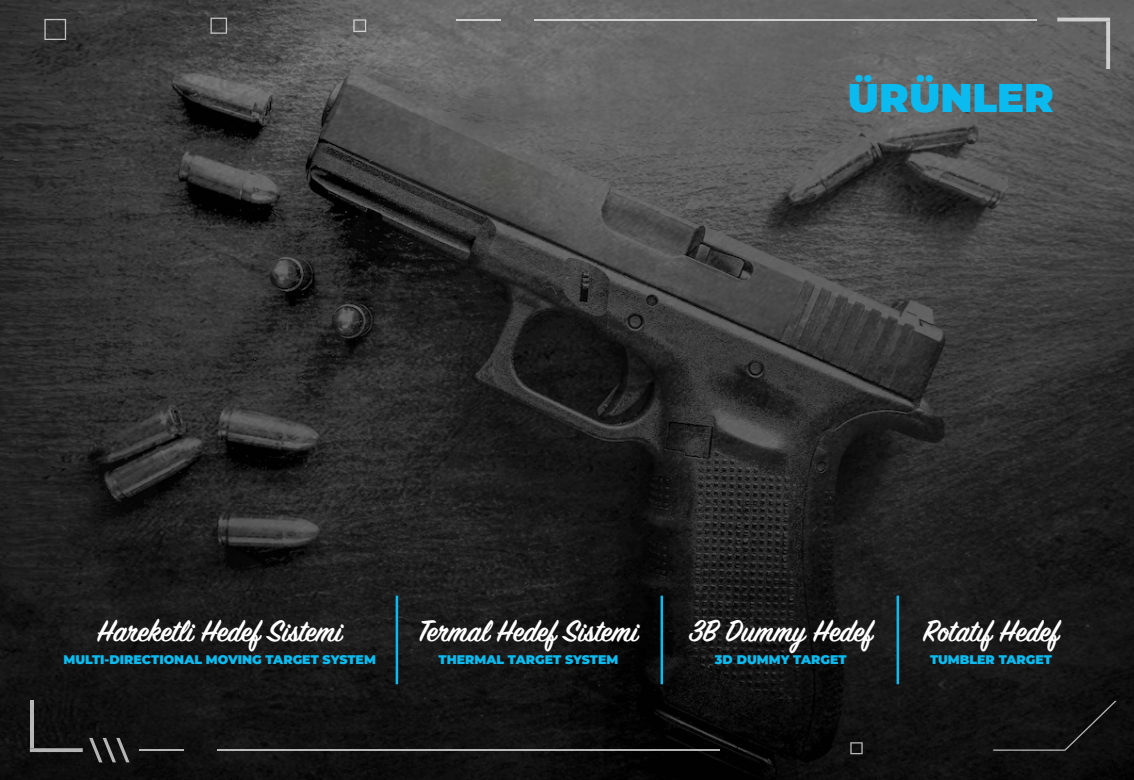
<style>
.page{position:relative;width:1134px;height:780px;background:#fff}
.page>*{position:absolute;margin:0;border:0;box-sizing:border-box;transform-origin:0 0}
.t1{font:900 40px "Montserrat";color:#0bbbef}
.t2{font:600 33.75px "Sign Painter House Script";color:#fff}
.t3{font:900 12.5px "Montserrat";color:#0bbbef}
</style>
<div class="page">
<img style="left:0;top:0;width:1134px;height:780px">
<hr style="left:396px;top:595px;width:2px;height:89px;background:#0bbbef">
<hr style="left:660px;top:595px;width:3px;height:89px;background:#0bbbef">
<hr style="left:896px;top:595px;width:3px;height:89px;background:#0bbbef">
<svg style="left:1057px;top:18px;width:53px;height:51px;background:#6e6e6e"></svg>
<hr style="left:30px;top:700px;width:4px;height:48px;background:#b6b6b6">
<svg style="left:30px;top:748px;width:53px;height:4px"></svg>
<hr style="left:534px;top:19px;width:503px;height:1px;background:#fff">
<hr style="left:456px;top:19px;width:45px;height:1px;background:#fff">
<hr style="left:218px;top:749px;width:502px;height:1px;background:#fff">
<hr style="left:139px;top:749px;width:45px;height:1px;background:#fff">
<svg style="left:44px;top:19px;width:22px;height:21px"></svg>
<svg style="left:210px;top:18px;width:17px;height:16px"></svg>
<svg style="left:993px;top:700px;width:124px;height:50px;background:#131313"></svg>
<svg style="left:850px;top:742px;width:13px;height:12px"></svg>
<svg style="left:89px;top:737px;width:41px;height:25px"></svg>
<svg style="left:353px;top:19px;width:13px;height:13px"></svg>
<h1 class="t1" style="left:848px;top:67px;width:208px">ÜRÜNLER</h1>
<h2 class="t2" style="left:97px;top:610px;width:247px">Hareketli Hedef Sistemi</h2>
<h2 class="t2" style="left:689px;top:610px;width:186px">3B Dummy Hedef</h2>
<p class="t3" style="left:63px;top:650px;width:314px">MULTI-DIRECTIONAL MOVING TARGET SYSTEM</p>
<p class="t3" style="left:715px;top:650px;width:133px">3D DUMMY TARGET</p>
<h2 class="t2" style="left:419px;top:610px;width:221px">Termal Hedef Sistemi</h2>
<p class="t3" style="left:438px;top:650px;width:181px">THERMAL TARGET SYSTEM</p>
<h2 class="t2" style="left:923px;top:610px;width:138px">Rotatıf Hedef</h2>
<p class="t3" style="left:930px;top:650px;width:123px">TUMBLER TARGET</p>
</div>
